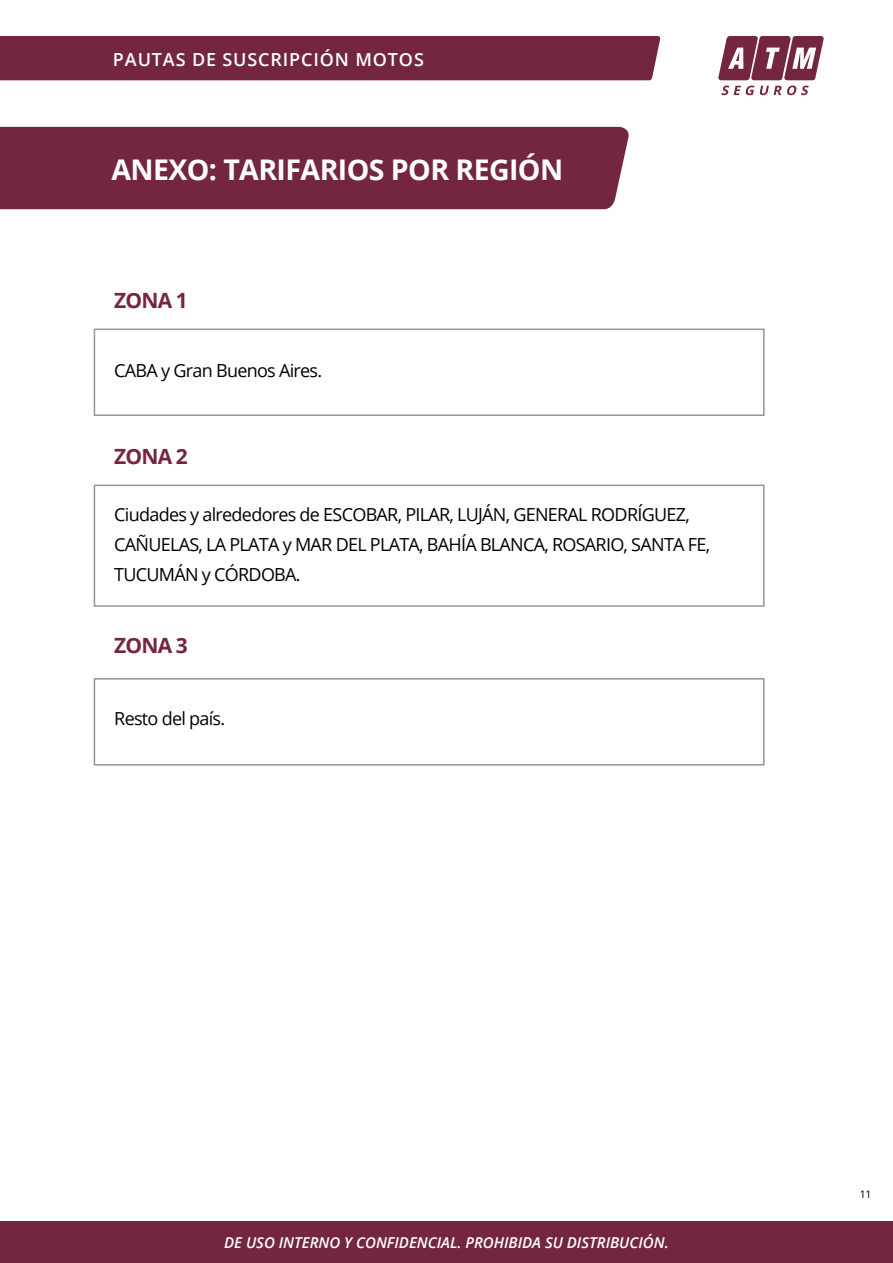
<style>
.page{position:relative;width:893px;height:1263px;background:#fff}
.page>*{position:absolute;margin:0;border:0;box-sizing:border-box;transform-origin:0 0}
.t1{font:700 28.5px "Open Sans";letter-spacing:-.02em;color:#fff}
.t2{font:700 21px "Open Sans";letter-spacing:-.04em;color:#73263d}
.t3{font:18px/30px "Open Sans";letter-spacing:-.04em;color:#000}
.t4{font:600 18px "Open Sans";letter-spacing:.05em;color:#fff}
.t5{font:italic 600 15px "Open Sans";color:#fff}
.t6{font:10.5px "Open Sans";color:#000}
</style>
<div class="page">
<svg style="left:718px;top:36px;width:106px;height:44px"></svg>
<svg style="left:721px;top:86px;width:88px;height:9px"></svg>
<div style="left:0;top:36px;width:660px;height:44px;background:#73263d"></div>
<div style="left:0;top:127px;width:629px;height:82px;background:#73263d"></div>
<div style="left:0;top:1222px;width:893px;height:41px;background:#73263d"></div>
<div style="left:94px;top:329px;width:671px;height:87px;border:2px solid #969595"></div>
<div style="left:94px;top:485px;width:671px;height:122px;border:2px solid #969595"></div>
<div style="left:94px;top:678px;width:671px;height:87px;border:2px solid #969595"></div>
<p class="t4" style="left:113px;top:47px;width:312px">PAUTAS DE SUSCRIPCIÓN MOTOS</p>
<h1 class="t1" style="left:111px;top:149px;width:453px">ANEXO: TARIFARIOS POR REGIÓN</h1>
<p class="t2" style="left:114px;top:286px;width:75px">ZONA 1</p>
<p class="t3" style="left:114px;top:355px;width:209px">CABA y Gran Buenos Aires.</p>
<p class="t2" style="left:114px;top:442px;width:75px">ZONA 2</p>
<p class="t3" style="left:114px;top:499px;width:597px">Ciudades y alrededores de ESCOBAR, PILAR, LUJÁN, GENERAL RODRÍGUEZ,<br>CAÑUELAS, LA PLATA y MAR DEL PLATA, BAHÍA BLANCA, ROSARIO, SANTA FE,<br>TUCUMÁN y CÓRDOBA.</p>
<p class="t2" style="left:114px;top:631px;width:75px">ZONA 3</p>
<p class="t3" style="left:114px;top:703px;width:112px">Resto del país.</p>
<p class="t5" style="left:224px;top:1232px;width:446px">DE USO INTERNO Y CONFIDENCIAL. PROHIBIDA SU DISTRIBUCIÓN.</p>
<p class="t6" style="left:860px;top:1187px;width:13px">11</p>
</div>
